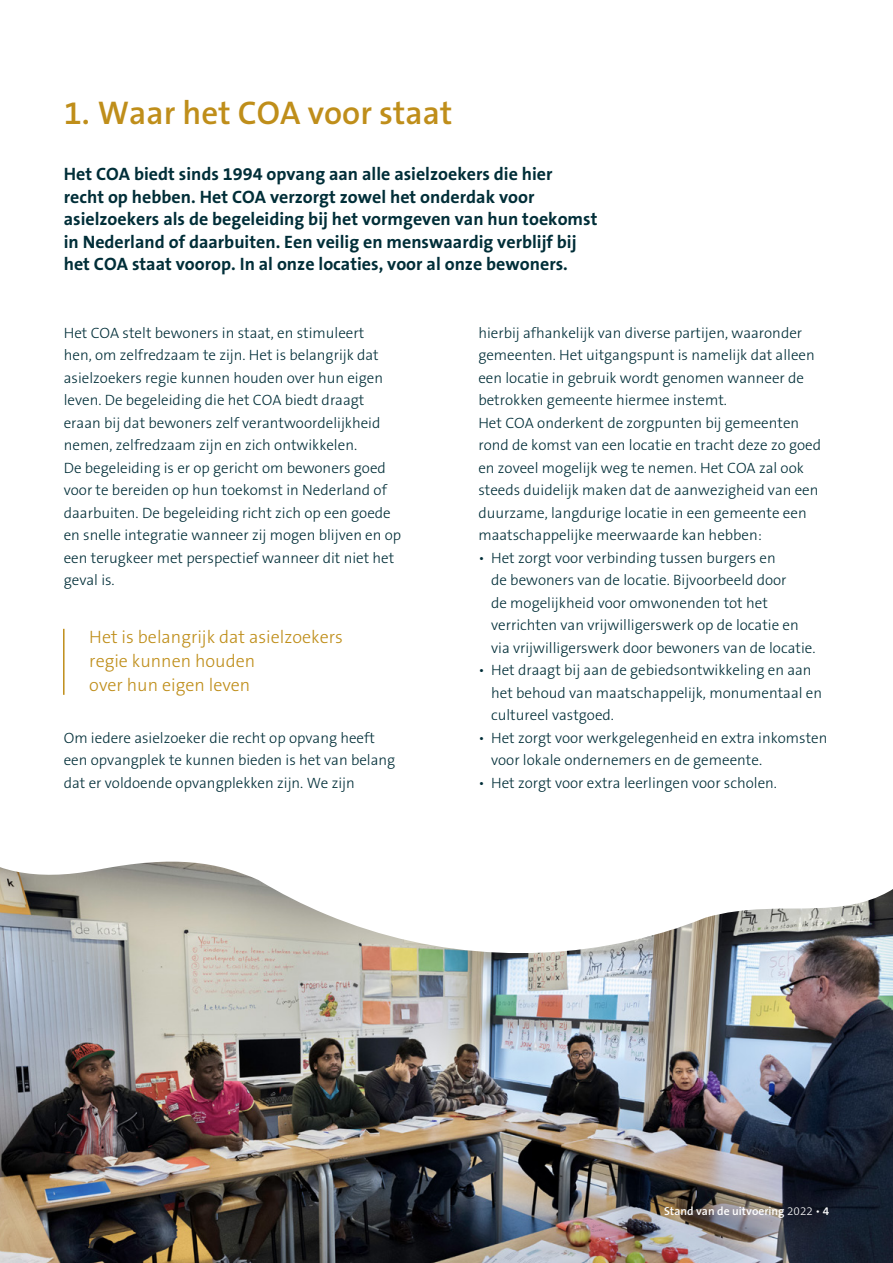
<style>
.page{position:relative;width:893px;height:1263px;background:#fff}
.page>*{position:absolute;margin:0;border:0;box-sizing:border-box;transform-origin:0 0}
.H1_genummerd{font:600 33px "The Sans B6";color:#bf8e1a}
.Intro{font:700 18px/22.5px "The Sans B7";color:#002e38}
.t1{font:300 18px/24px "The Sans B3";color:#bf8e1a}
.Body{font:300 15px/22.5px "The Sans B3";color:#002e38}
.t2{font:600 11.7px "The Sans B6";color:#fff}
.s1{font-family:"The Sans B3";font-weight:300}
</style>
<div class="page">
<img style="left:0;top:966px;width:893px;height:297px">
<svg style="left:0;top:628px;width:893px;height:338px"></svg>
<hr style="left:63px;top:629px;width:2px;height:66px;background:#bf8e1a">
<h1 class="H1_genummerd" style="left:64px;top:96px;width:390px">1. Waar het COA voor staat</h1>
<p class="Intro" style="left:64px;top:164px;width:535px">Het COA biedt sinds 1994 opvang aan alle asielzoekers die hier<br>recht op hebben. Het COA verzorgt zowel het onderdak voor asielzoekers als de begeleiding bij het vormgeven van hun toekomst in Nederland of daarbuiten. Een veilig en menswaardig verblijf bij het COA staat voorop. In al onze locaties, voor al onze bewoners.</p>
<p class="Body" style="left:64px;top:322px;width:339px">Het COA stelt bewoners in staat, en stimuleert<br>hen, om zelfredzaam te zijn. Het is belangrijk dat asielzoekers regie kunnen houden over hun eigen leven. De begeleiding die het COA biedt draagt eraan bij dat bewoners zelf verantwoordelijkheid nemen, zelfredzaam zijn en zich ontwikkelen.<br>De begeleiding is er op gericht om bewoners goed voor te bereiden op hun toekomst in Nederland of daarbuiten. De begeleiding richt zich op een goede en snelle integratie wanneer zij mogen blijven en op een terugkeer met perspectief wanneer dit niet het geval is.</p>
<p class="t1" style="left:89px;top:626px;width:255px">Het is belangrijk dat asielzoekers regie kunnen houden<br>over hun eigen leven</p>
<p class="Body" style="left:64px;top:727px;width:333px">Om iedere asielzoeker die recht op opvang heeft een opvangplek te kunnen bieden is het van belang dat er voldoende opvangplekken zijn. We zijn</p>
<p class="Body" style="left:478px;top:322px;width:344px">hierbij afhankelijk van diverse partijen, waaronder gemeenten. Het uitgangspunt is namelijk dat alleen een locatie in gebruik wordt genomen wanneer de betrokken gemeente hiermee instemt.<br>Het COA onderkent de zorgpunten bij gemeenten rond de komst van een locatie en tracht deze zo goed en zoveel mogelijk weg te nemen. Het COA zal ook steeds duidelijk maken dat de aanwezigheid van een duurzame, langdurige locatie in een gemeente een maatschappelijke meerwaarde kan hebben:</p>
<p class="Body" style="left:491px;top:547px;width:326px;text-indent:-13px">• Het zorgt voor verbinding tussen burgers en<br>de bewoners van de locatie. Bijvoorbeeld door<br>de mogelijkheid voor omwonenden tot het verrichten van vrijwilligerswerk op de locatie en via vrijwilligerswerk door bewoners van de locatie.</p>
<p class="Body" style="left:491px;top:660px;width:332px;text-indent:-13px">• Het draagt bij aan de gebiedsontwikkeling en aan het behoud van maatschappelijk, monumentaal en cultureel vastgoed.</p>
<p class="Body" style="left:491px;top:727px;width:338px;text-indent:-13px">• Het zorgt voor werkgelegenheid en extra inkomsten voor lokale ondernemers en de gemeente.</p>
<p class="Body" style="left:478px;top:772px;width:300px">• Het zorgt voor extra leerlingen voor scholen.</p>
<p class="t2" style="left:664px;top:1205px;width:167px">Stand van de uitvoering <span class="s1">2022 •</span> 4</p>
</div>
